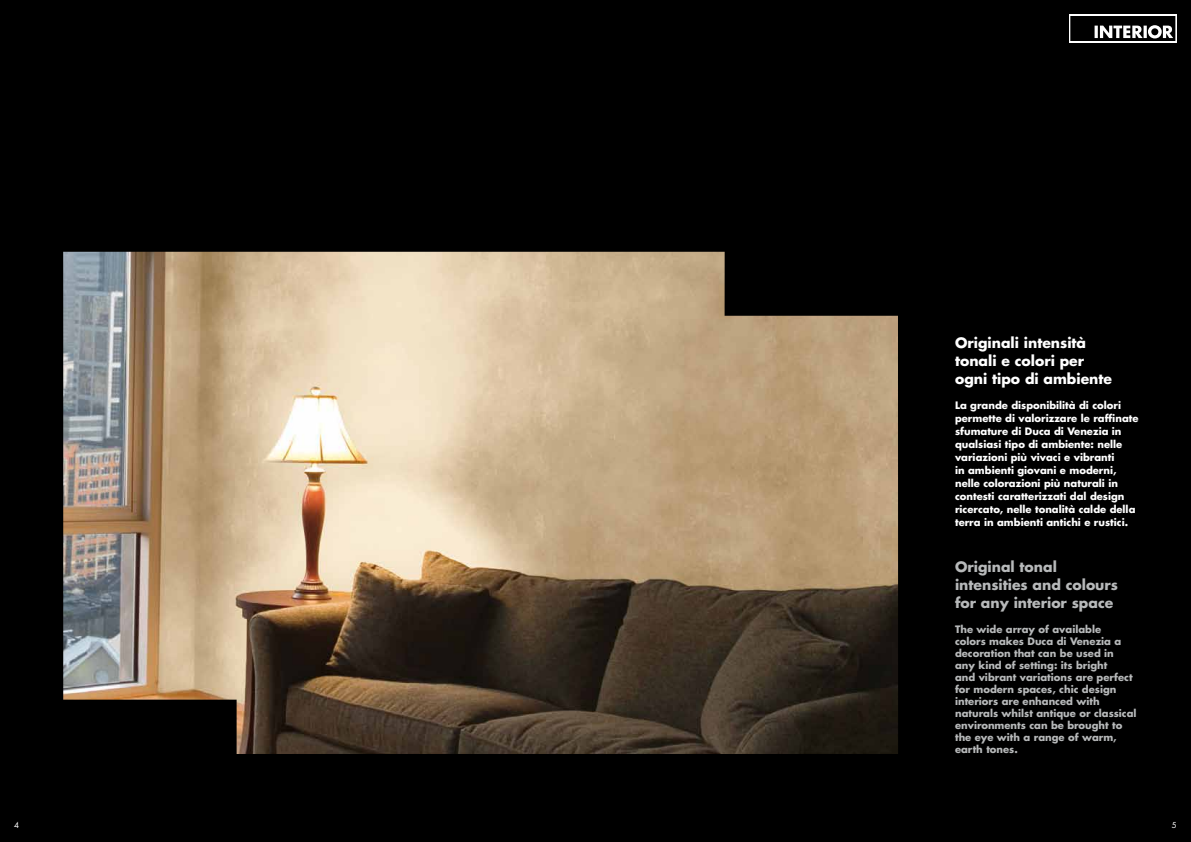
<style>
.page{position:relative;width:1191px;height:842px;background:#000}
.page>*{position:absolute;margin:0;border:0;box-sizing:border-box;transform-origin:0 0}
.t1{font:700 14px/18px "Futura";color:#b7b9ba}
.t2{font:700 14px/18px "Futura";color:#fff}
.t3{font:700 10px/13px "Futura";color:#fff}
.t4{font:700 10px/12px "Futura";color:#b7b9ba}
.t5{font:8px "Futura";color:#fff}
</style>
<div class="page">
<img style="left:63px;top:252px;width:835px;height:502px">
<svg style="left:1068px;top:14px;width:109px;height:29px"></svg>
<h1 class="t2" style="left:955px;top:333px;width:159px">Originali intensità tonali e colori per ogni tipo di ambiente</h1>
<p class="t3" style="left:955px;top:398px;width:185px">La grande disponibilità di colori permette di valorizzare le raffinate sfumature di Duca di Venezia in qualsiasi tipo di ambiente: nelle variazioni più vivaci e vibranti<br>in ambienti giovani e moderni, nelle colorazioni più naturali in contesti caratterizzati dal design ricercato, nelle tonalità calde della terra in ambienti antichi e rustici.</p>
<h1 class="t1" style="left:955px;top:558px;width:164px">Original tonal intensities and colours for any interior space</h1>
<p class="t4" style="left:955px;top:623px;width:183px">The wide array of available<br>colors makes Duca di Venezia a decoration that can be used in<br>any kind of setting: its bright<br>and vibrant variations are perfect for modern spaces, chic design interiors are enhanced with naturals whilst antique or classical environments can be brought to the eye with a range of warm, earth tones.</p>
<p class="t5" style="left:14px;top:819px;width:6px">4</p>
<p class="t5" style="left:1171px;top:819px;width:6px">5</p>
</div>
